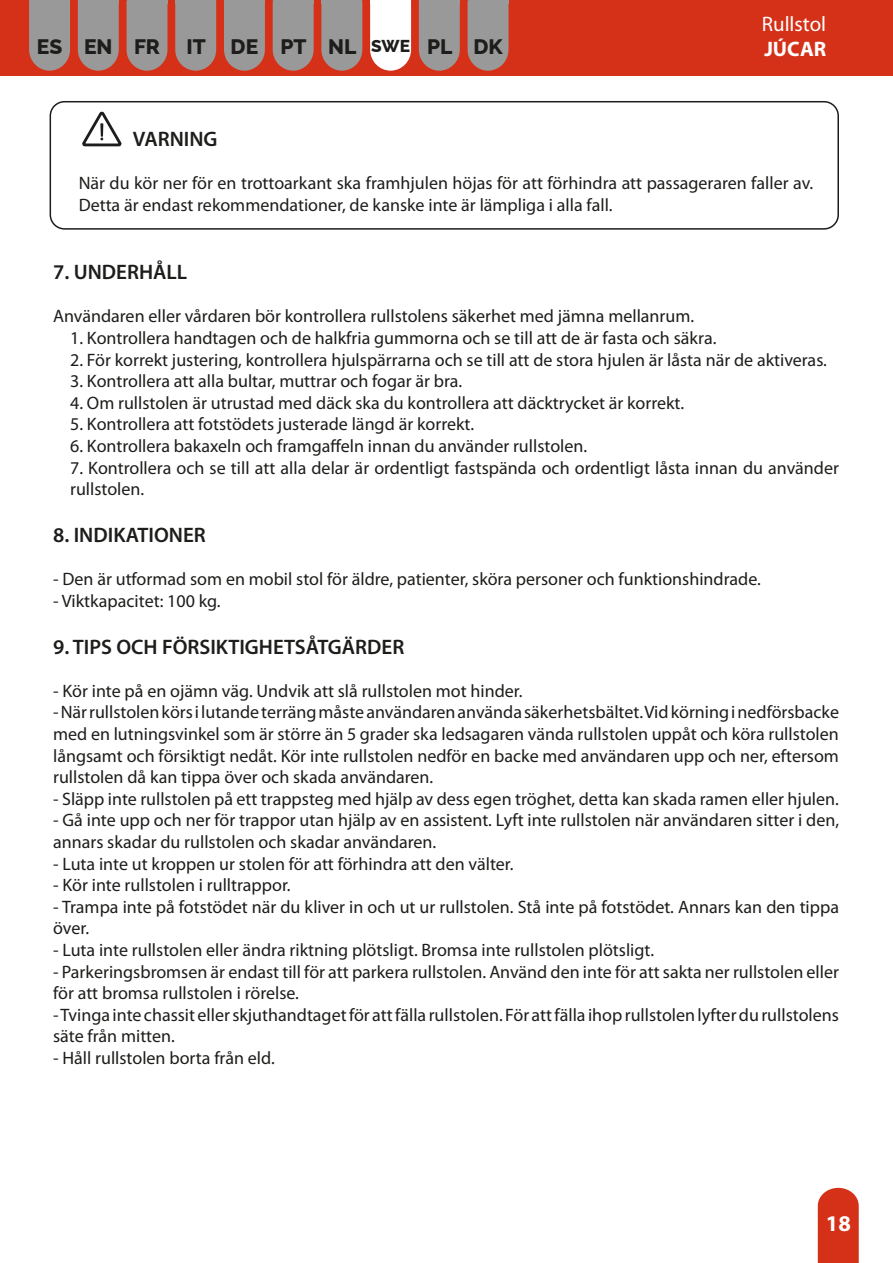
<style>
.page{position:relative;width:893px;height:1263px;background:#fff}
.page>*{position:absolute;margin:0;border:0;box-sizing:border-box;transform-origin:0 0}
.t1{font:700 22.5px "Myriad Pro";color:#fff}
.t2{font:600 21px "Myriad Pro";color:#1d1d1b}
.t3{font:800 21px "Raleway";color:#1d1d1b}
.t4{font:21px "Myriad Pro";color:#fff}
.t5{font:700 21px "Myriad Pro";color:#fff}
.t6{font:18px/21.6px "Myriad Pro";color:#1d1d1b}
.s1{font-size:17.25px}
</style>
<div class="page">
<div style="left:0;top:0;width:893px;height:75px;background:#d53118"></div>
<svg style="left:29px;top:0;width:41px;height:71px;background:#9e8f8d"></svg>
<div style="left:37px;top:34px;width:26px;height:20px;background:#999"></div>
<svg style="left:127px;top:4px;width:40px;height:67px;background:#9d9190"></svg>
<hr style="left:127px;top:0;width:40px;height:4px;background:#999">
<svg style="left:78px;top:4px;width:41px;height:67px;background:#9d908e"></svg>
<hr style="left:78px;top:0;width:41px;height:4px;background:#999">
<svg style="left:321px;top:4px;width:41px;height:67px;background:#9d908e"></svg>
<hr style="left:321px;top:0;width:41px;height:4px;background:#999">
<svg style="left:468px;top:4px;width:40px;height:67px;background:#9d9190"></svg>
<hr style="left:468px;top:0;width:40px;height:4px;background:#999">
<svg style="left:273px;top:4px;width:41px;height:67px;background:#9d908e"></svg>
<hr style="left:273px;top:0;width:41px;height:4px;background:#999">
<svg style="left:419px;top:4px;width:41px;height:67px;background:#9d908f"></svg>
<hr style="left:419px;top:0;width:41px;height:4px;background:#999">
<svg style="left:224px;top:4px;width:41px;height:67px;background:#9d918f"></svg>
<hr style="left:224px;top:0;width:41px;height:4px;background:#999">
<svg style="left:370px;top:4px;width:41px;height:67px;background:#fbefed"></svg>
<hr style="left:370px;top:0;width:41px;height:4px;background:#fff">
<svg style="left:175px;top:4px;width:41px;height:67px;background:#9d908e"></svg>
<hr style="left:175px;top:0;width:41px;height:4px;background:#999">
<svg style="left:818px;top:1188px;width:41px;height:75px;background:#d73c24"></svg>
<svg style="left:82px;top:111px;width:40px;height:36px"></svg>
<div style="left:50px;top:101px;width:789px;height:129px;border:2px solid #1d1d1b;border-radius:14px"></div>
<p class="t4" style="left:762px;top:11px;width:66px">Rullstol</p>
<p class="t3" style="left:37px;top:30px;width:125px">ES EN FR</p>
<p class="t3" style="left:186px;top:30px;width:318px">IT DE PT NL <span class="s1">SWE</span> PL DK</p>
<p class="t5" style="left:764px;top:35px;width:63px">JÚCAR</p>
<p class="t2" style="left:133px;top:126px;width:86px">VARNING</p>
<p class="t6" style="left:79px;top:172px;width:736px">När du kör ner för en trottoarkant ska framhjulen höjas för att förhindra att passageraren faller av.<br>Detta är endast rekommendationer, de kanske inte är lämpliga i alla fall.</p>
<p class="t2" style="left:53px;top:259px;width:136px">7. UNDERHÅLL</p>
<p class="t6" style="left:53px;top:305px;width:642px">Användaren eller vårdaren bör kontrollera rullstolens säkerhet med jämna mellanrum.</p>
<p class="t6" style="left:70px;top:327px;width:648px">1. Kontrollera handtagen och de halkfria gummorna och se till att de är fasta och säkra.</p>
<p class="t6" style="left:70px;top:348px;width:758px">2. För korrekt justering, kontrollera hjulspärrarna och se till att de stora hjulen är låsta när de aktiveras.</p>
<p class="t6" style="left:70px;top:370px;width:394px">3. Kontrollera att alla bultar, muttrar och fogar är bra.</p>
<p class="t6" style="left:70px;top:392px;width:616px">4. Om rullstolen är utrustad med däck ska du kontrollera att däcktrycket är korrekt.</p>
<p class="t6" style="left:70px;top:413px;width:405px">5. Kontrollera att fotstödets justerade längd är korrekt.</p>
<p class="t6" style="left:70px;top:435px;width:518px">6. Kontrollera bakaxeln och framgaffeln innan du använder rullstolen.</p>
<p class="t6" style="left:70px;top:456px;width:770px">7. Kontrollera och se till att alla delar är ordentligt fastspända och ordentligt låsta innan du använder rullstolen.</p>
<p class="t2" style="left:53px;top:522px;width:154px">8. INDIKATIONER</p>
<p class="t6" style="left:53px;top:568px;width:709px">- Den är utformad som en mobil stol för äldre, patienter, sköra personer och funktionshindrade.</p>
<p class="t6" style="left:53px;top:590px;width:169px">- Viktkapacitet: 100 kg.</p>
<p class="t2" style="left:53px;top:633px;width:353px">9. TIPS OCH FÖRSIKTIGHETSÅTGÄRDER</p>
<p class="t6" style="left:53px;top:680px;width:471px">- Kör inte på en ojämn väg. Undvik att slå rullstolen mot hinder.</p>
<p class="t6" style="left:53px;top:701px;width:787px;text-align:justify">- När rullstolen körs i lutande terräng måste användaren använda säkerhetsbältet. Vid körning i nedförsbacke med en lutningsvinkel som är större än 5 grader ska ledsagaren vända rullstolen uppåt och köra rullstolen långsamt och försiktigt nedåt. Kör inte rullstolen nedför en backe med användaren upp och ner, eftersom rullstolen då kan tippa över och skada användaren.</p>
<p class="t6" style="left:53px;top:788px;width:787px">- Släpp inte rullstolen på ett trappsteg med hjälp av dess egen tröghet, detta kan skada ramen eller hjulen.</p>
<p class="t6" style="left:53px;top:809px;width:787px">- Gå inte upp och ner för trappor utan hjälp av en assistent. Lyft inte rullstolen när användaren sitter i den, annars skadar du rullstolen och skadar användaren.</p>
<p class="t6" style="left:53px;top:852px;width:462px">- Luta inte ut kroppen ur stolen för att förhindra att den välter.</p>
<p class="t6" style="left:53px;top:874px;width:239px">- Kör inte rullstolen i rulltrappor.</p>
<p class="t6" style="left:53px;top:896px;width:787px">- Trampa inte på fotstödet när du kliver in och ut ur rullstolen. Stå inte på fotstödet. Annars kan den tippa över.</p>
<p class="t6" style="left:53px;top:939px;width:603px">- Luta inte rullstolen eller ändra riktning plötsligt. Bromsa inte rullstolen plötsligt.</p>
<p class="t6" style="left:53px;top:960px;width:787px">- Parkeringsbromsen är endast till för att parkera rullstolen. Använd den inte för att sakta ner rullstolen eller för att bromsa rullstolen i rörelse.</p>
<p class="t6" style="left:53px;top:1004px;width:787px">- Tvinga inte chassit eller skjuthandtaget för att fälla rullstolen. För att fälla ihop rullstolen lyfter du rullstolens säte från mitten.</p>
<p class="t6" style="left:53px;top:1047px;width:223px">- Håll rullstolen borta från eld.</p>
<p class="t1" style="left:826px;top:1209px;width:26px">18</p>
</div>
